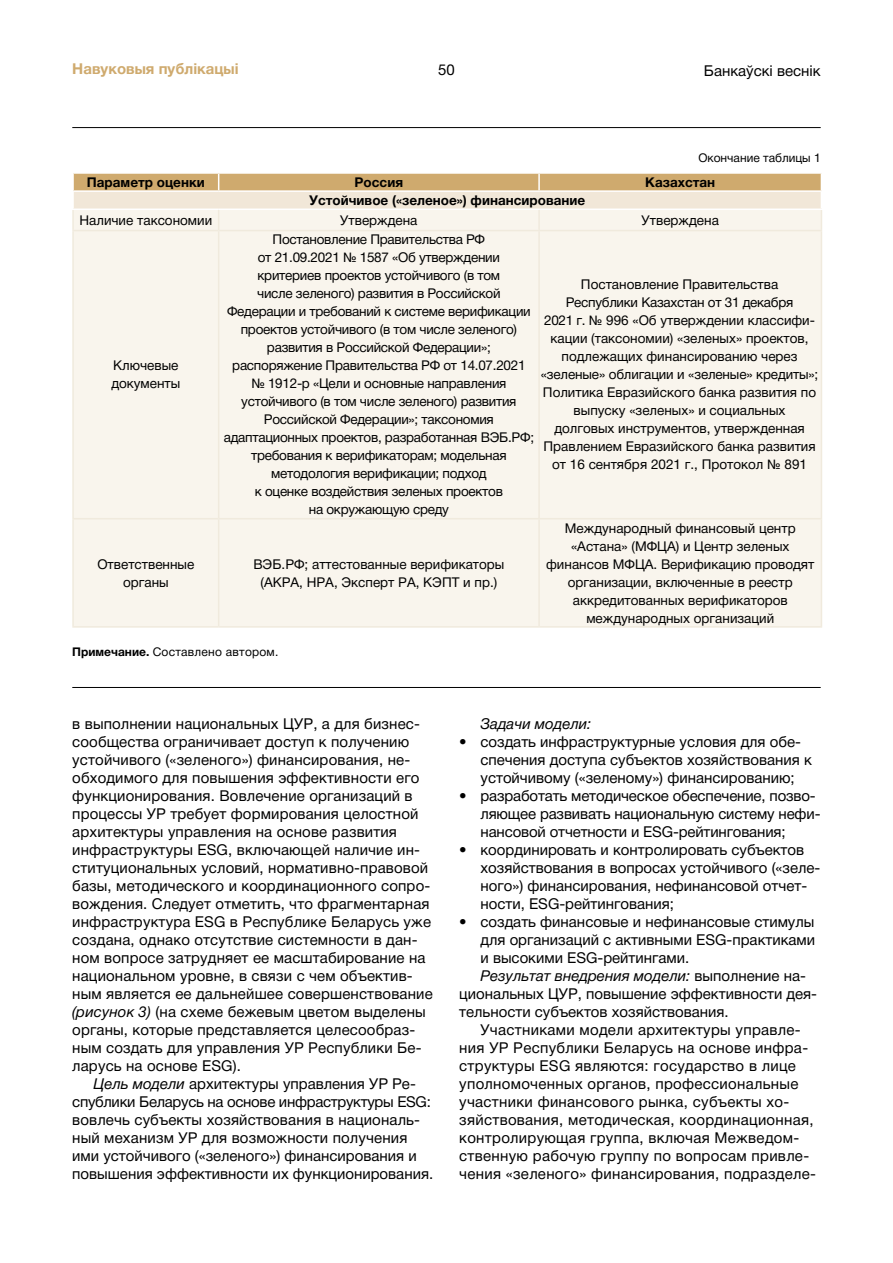
<style>
.page{position:relative;width:893px;height:1263px;background:#fff}
.page>*{position:absolute;margin:0;border:0;box-sizing:border-box;transform-origin:0 0}
.t1{font:15px/18px "Helvetica Neue Cyr";letter-spacing:.01em;color:#000}
.t2{font:15px/18px "Helvetica Neue Cyr";letter-spacing:-.01em;color:#000}
.t3{font:italic 15px "Helvetica Neue Cyr";color:#000}
.t4{font:700 15px "Helvetica Neue Cyr";color:#cfaa6e}
.t5{font:13.5px/18px "Helvetica Neue Cyr";letter-spacing:-.01em;color:#000;text-align:center}
.t6{font:700 13.5px "Helvetica Neue Cyr";color:#000}
.t7{font:12px "Helvetica Neue Cyr";letter-spacing:.02em;color:#000}
.t8{font:12px "Helvetica Neue Cyr";color:#000}
.s1{font-weight:700}
.s2{font-style:italic}
.s3{font-style:normal}
</style>
<div class="page">
<hr style="left:72px;top:127px;width:749px;height:1px;background:#000">
<div style="left:74px;top:231px;width:747px;height:395px;background:#f9f5ed"></div>
<hr style="left:821px;top:231px;width:1px;height:287px;background:#f0eadd">
<hr style="left:821px;top:519px;width:1px;height:107px;background:#f0eadd">
<hr style="left:72px;top:231px;width:2px;height:287px;background:#f0eadd">
<hr style="left:72px;top:519px;width:2px;height:107px;background:#f0eadd">
<svg style="left:72px;top:173px;width:750px;height:57px;background:#eadbc3"></svg>
<hr style="left:538px;top:210px;width:2px;height:20px;background:#f0eadd">
<hr style="left:72px;top:230px;width:147px;height:1px;background:#f0eadd">
<hr style="left:219px;top:230px;width:320px;height:1px;background:#f0eadd">
<hr style="left:218px;top:231px;width:1px;height:287px;background:#f0eadd">
<hr style="left:539px;top:230px;width:283px;height:1px;background:#f0eadd">
<hr style="left:538px;top:231px;width:2px;height:287px;background:#f0eadd">
<hr style="left:72px;top:518px;width:147px;height:1px;background:#f0eadd">
<hr style="left:219px;top:518px;width:320px;height:1px;background:#f0eadd">
<hr style="left:218px;top:519px;width:1px;height:107px;background:#f0eadd">
<hr style="left:539px;top:518px;width:283px;height:1px;background:#f0eadd">
<hr style="left:538px;top:519px;width:2px;height:107px;background:#f0eadd">
<hr style="left:72px;top:626px;width:147px;height:2px;background:#f0eadd">
<hr style="left:219px;top:626px;width:320px;height:2px;background:#f0eadd">
<hr style="left:539px;top:626px;width:283px;height:2px;background:#f0eadd">
<hr style="left:72px;top:687px;width:749px;height:1px;background:#000">
<p class="t4" style="left:72px;top:61px;width:168px">Навуковыя публікацыі</p>
<p class="t1" style="left:438px;top:61px;width:18px">50</p>
<p class="t1" style="left:704px;top:62px;width:118px">Банкaўскi веснiк</p>
<p class="t8" style="left:698px;top:151px;width:124px">Окончание таблицы 1</p>
<p class="t6" style="left:87px;top:175px;width:119px">Параметр оценки</p>
<p class="t6" style="left:355px;top:175px;width:50px">Россия</p>
<p class="t6" style="left:645px;top:175px;width:71px">Казахстан</p>
<p class="t6" style="left:309px;top:193px;width:278px">Устойчивое («зеленое») финансирование</p>
<p class="t5" style="left:80px;top:211px;width:134px">Наличие таксономии</p>
<p class="t5" style="left:340px;top:211px;width:79px">Утверждена</p>
<p class="t5" style="left:642px;top:211px;width:79px">Утверждена</p>
<p class="t5" style="left:111px;top:357px;width:71px;text-align:left">Ключевые документы</p>
<p class="t5" style="left:224px;top:231px;width:312px">Постановление Правительства РФ<br>от 21.09.2021 № 1587 «Об утверждении<br>критериев проектов устойчивого (в том<br>числе зеленого) развития в Российской Федерации и требований к системе верификации проектов устойчивого (в том числе зеленого) развития в Российской Федерации»; распоряжение Правительства РФ от 14.07.2021<br>№ 1912-р «Цели и основные направления устойчивого (в том числе зеленого) развития Российской Федерации»; таксономия адаптационных проектов, разработанная ВЭБ.РФ; требования к верификаторам; модельная методология верификации; подход<br>к оценке воздействия зеленых проектов<br>на окружающую среду</p>
<p class="t5" style="left:97px;top:555px;width:99px">Ответственные органы</p>
<p class="t5" style="left:253px;top:555px;width:253px">ВЭБ.РФ; аттестованные верификаторы (АКРА, НРА, Эксперт РА, КЭПТ и пр.)</p>
<p class="t5" style="left:541px;top:276px;width:279px">Постановление Правительства<br>Республики Казахстан от 31 декабря<br>2021 г. № 996 «Об утверждении классифи&shy;кации (таксономии) «зеленых» проектов, подлежащих финансированию через «зеленые» облигации и «зеленые» кредиты»; Политика Евразийского банка развития по выпуску «зеленых» и социальных<br>долговых инструментов, утвержденная Правлением Евразийского банка развития от 16 сентября 2021 г., Протокол № 891</p>
<p class="t5" style="left:546px;top:519px;width:270px">Международный финансовый центр «Астана» (МФЦА) и Центр зеленых финансов МФЦА. Верификацию проводят организации, включенные в реестр аккредитованных верификаторов международных организаций</p>
<p class="t7" style="left:72px;top:646px;width:208px"><span class="s1">Примечание.</span> Составлено автором.</p>
<p class="t1" style="left:72px;top:715px;width:362px">в выполнении национальных ЦУР, а для бизнес&shy;сообщества ограничивает доступ к получению устойчивого («зеленого») финансирования, не&shy;обходимого для повышения эффективности его функционирования. Вовлечение организаций в процессы УР требует формирования целостной архитектуры управления на основе развития инфраструктуры ESG, включающей наличие ин&shy;ституциональных условий, нормативно-правовой базы, методического и координационного сопро&shy;вождения. Следует отметить, что фрагментарная инфраструктура ESG в Республике Беларусь уже создана, однако отсутствие системности в дан&shy;ном вопросе затрудняет ее масштабирование на национальном уровне, в связи с чем объектив&shy;ным является ее дальнейшее совершенствование <span class="s2">(рисунок 3)</span> (на схеме бежевым цветом выделены органы, которые представляется целесообраз&shy;ным создать для управления УР Республики Бе&shy;ларусь на основе ESG).</p>
<p class="t1" style="left:72px;top:1075px;width:362px;text-indent:21px"><span class="s2">Цель модели</span> архитектуры управления УР Ре&shy;спублики Беларусь на основе инфраструктуры ESG: вовлечь субъекты хозяйствования в националь&shy;ный механизм УР для возможности получения ими устойчивого («зеленого») финансирования и повышения эффективности их функционирования.</p>
<p class="t3" style="left:480px;top:716px;width:112px">Задачи модели:</p>
<p class="t1" style="left:480px;top:733px;width:333px;text-indent:-21px">• создать инфраструктурные условия для обе&shy;спечения доступа субъектов хозяйствования к устойчивому («зеленому») финансированию;</p>
<p class="t2" style="left:480px;top:787px;width:341px;text-indent:-21px">• разработать методическое обеспечение, позво&shy;ляющее развивать национальную систему нефи&shy;нансовой отчетности и ESG-рейтингования;</p>
<p class="t1" style="left:480px;top:841px;width:341px;text-indent:-21px">• координировать и контролировать субъектов хозяйствования в вопросах устойчивого («зеле&shy;ного») финансирования, нефинансовой отчет&shy;ности, ESG-рейтингования;</p>
<p class="t1" style="left:459px;top:913px;width:357px">• создать финансовые и нефинансовые стимулы</p>
<p class="t1" style="left:480px;top:931px;width:336px">для организаций с активными ESG-практиками</p>
<p class="t1" style="left:480px;top:949px;width:210px">и высокими ESG-рейтингами.</p>
<p class="t3" style="left:480px;top:968px;width:327px">Результат внедрения модели: <span class="s3">выполнение на-</span></p>
<p class="t1" style="left:459px;top:985px;width:359px">циональных ЦУР, повышение эффективности дея-</p>
<p class="t1" style="left:459px;top:1003px;width:271px">тельности субъектов хозяйствования.</p>
<p class="t1" style="left:480px;top:1021px;width:322px">Участниками модели архитектуры управле-</p>
<p class="t1" style="left:459px;top:1039px;width:350px">ния УР Республики Беларусь на основе инфра-</p>
<p class="t1" style="left:459px;top:1057px;width:338px">структуры ESG являются: государство в лице</p>
<p class="t1" style="left:459px;top:1075px;width:341px">уполномоченных органов, профессиональные</p>
<p class="t1" style="left:459px;top:1093px;width:331px">участники финансового рынка, субъекты хо-</p>
<p class="t1" style="left:459px;top:1111px;width:356px">зяйствования, методическая, координационная,</p>
<p class="t1" style="left:459px;top:1129px;width:341px">контролирующая группа, включая Межведом-</p>
<p class="t1" style="left:459px;top:1147px;width:351px">ственную рабочую группу по вопросам привле-</p>
<p class="t1" style="left:459px;top:1165px;width:358px">чения «зеленого» финансирования, подразделе-</p>
</div>
